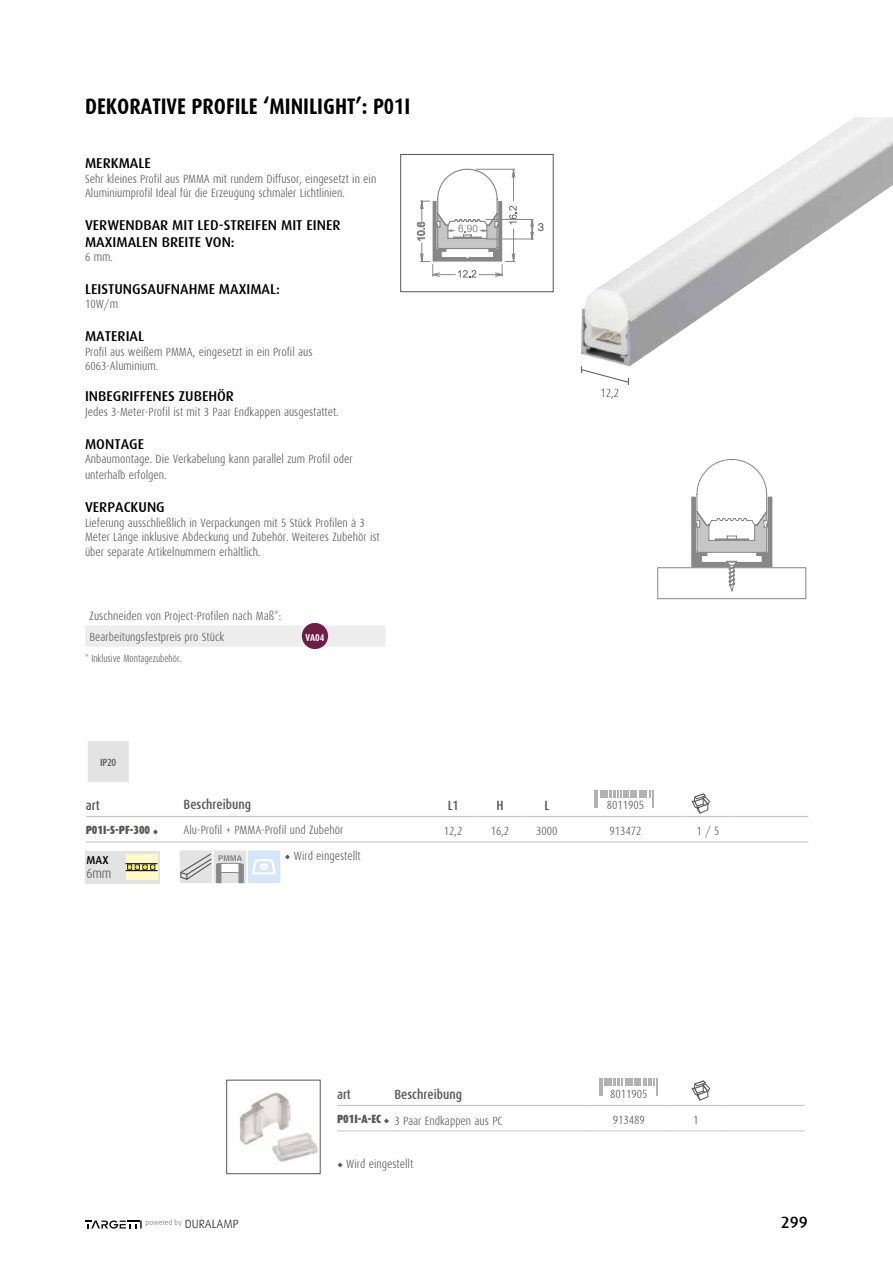
<style>
.page{position:relative;width:893px;height:1263px;background:#fff}
.page>*{position:absolute;margin:0;border:0;box-sizing:border-box;transform-origin:0 0}
.t1{font:700 22.5px "Dax Condensed";color:#000}
.t2{font:500 16.5px "Dax";color:#000}
.t3{font:500 14.25px/16.5px "Dax";color:#000}
.t4{font:300 13.65px "Dax Condensed";color:#575756}
.t5{font:500 13.5px "Dax Condensed";color:#575756}
.t6{font:300 12px/14.4px "Dax Condensed";color:#575756}
.t7{font:900 12px "Dax Condensed";color:#575756}
.t8{font:500 11.4px "Dax";color:#000}
.t9{font:11.25px "Helvetica";color:#575756}
.t10{font:300 10.5px "Dax Condensed";color:#575756;scale:.9 1}
.t11{font:500 10.5px "Dax Condensed";color:#575756}
.t12{font:700 10.05px "Dax Condensed";color:#fff}
.t13{font:300 7.5px "Dax";color:#575756}
.s1{font-family:"Minion Pro";font-weight:400}
.s2{font-size:12px;color:#000}
</style>
<div class="page">
<svg style="left:85px;top:1220px;width:57px;height:8px"></svg>
<img style="left:581px;top:117px;width:312px;height:249px">
<hr style="left:337px;top:1131px;width:59px;height:1px;background:#c6c6c6">
<hr style="left:396px;top:1131px;width:192px;height:1px;background:#c6c6c6">
<hr style="left:588px;top:1131px;width:82px;height:1px;background:#c6c6c6">
<hr style="left:670px;top:1131px;width:52px;height:1px;background:#c6c6c6">
<hr style="left:722px;top:1131px;width:83px;height:1px;background:#c6c6c6">
<hr style="left:337px;top:1105px;width:59px;height:1px;background:#c6c6c6">
<hr style="left:396px;top:1105px;width:192px;height:1px;background:#c6c6c6">
<hr style="left:588px;top:1105px;width:82px;height:1px;background:#c6c6c6">
<hr style="left:670px;top:1105px;width:52px;height:1px;background:#c6c6c6">
<hr style="left:722px;top:1105px;width:83px;height:1px;background:#c6c6c6">
<svg style="left:599px;top:1078px;width:58px;height:17px"></svg>
<img style="left:239px;top:1092px;width:79px;height:70px">
<div style="left:226px;top:1080px;width:94px;height:94px;border:1px solid #575756"></div>
<hr style="left:86px;top:816px;width:85px;height:1px;background:#c6c6c6">
<hr style="left:171px;top:816px;width:259px;height:1px;background:#c6c6c6">
<hr style="left:430px;top:816px;width:47px;height:1px;background:#c6c6c6">
<hr style="left:477px;top:816px;width:46px;height:1px;background:#c6c6c6">
<hr style="left:523px;top:816px;width:47px;height:1px;background:#c6c6c6">
<hr style="left:570px;top:816px;width:111px;height:1px;background:#c6c6c6">
<hr style="left:681px;top:816px;width:51px;height:1px;background:#c6c6c6">
<hr style="left:732px;top:816px;width:76px;height:1px;background:#c6c6c6">
<hr style="left:86px;top:841px;width:85px;height:1px;background:#c6c6c6">
<hr style="left:171px;top:841px;width:259px;height:1px;background:#c6c6c6">
<hr style="left:430px;top:841px;width:47px;height:1px;background:#c6c6c6">
<hr style="left:477px;top:841px;width:46px;height:1px;background:#c6c6c6">
<hr style="left:523px;top:841px;width:47px;height:1px;background:#c6c6c6">
<hr style="left:570px;top:841px;width:111px;height:1px;background:#c6c6c6">
<hr style="left:681px;top:841px;width:51px;height:1px;background:#c6c6c6">
<hr style="left:732px;top:841px;width:76px;height:1px;background:#c6c6c6">
<svg style="left:595px;top:790px;width:58px;height:18px"></svg>
<svg style="left:581px;top:366px;width:48px;height:19px"></svg>
<div style="left:657px;top:567px;width:149px;height:32px;border:1px solid #878787"></div>
<svg style="left:691px;top:459px;width:81px;height:133px"></svg>
<svg style="left:417px;top:168px;width:117px;height:109px"></svg>
<div style="left:400px;top:154px;width:153px;height:138px;border:1px solid #575756"></div>
<div style="left:85px;top:851px;width:75px;height:32px;background:#e3e3e3"></div>
<svg style="left:126px;top:854px;width:32px;height:26px"></svg>
<svg style="left:127px;top:865px;width:28px;height:4px"></svg>
<hr style="left:126px;top:863px;width:32px;height:1px;background:#000">
<hr style="left:126px;top:870px;width:32px;height:1px;background:#000">
<div style="left:87px;top:740px;width:43px;height:43px;background:#e3e3e3"></div>
<hr style="left:86px;top:740px;width:44px;height:1px;background:#fff">
<hr style="left:86px;top:741px;width:2px;height:41px;background:#fff">
<hr style="left:129px;top:741px;width:1px;height:41px;background:#fff">
<hr style="left:86px;top:782px;width:44px;height:2px;background:#fff">
<div style="left:247px;top:850px;width:34px;height:34px;background:#d4e6f7"></div>
<hr style="left:280px;top:850px;width:2px;height:33px;background:#fff">
<hr style="left:247px;top:883px;width:35px;height:1px;background:#fff">
<svg style="left:179px;top:850px;width:98px;height:34px"></svg>
<svg style="left:85px;top:622px;width:300px;height:28px"></svg>
<div style="left:302px;top:623px;width:26px;height:26px;background:#6f1d46;border-radius:50%"></div>
<svg style="left:691px;top:793px;width:19px;height:20px"></svg>
<svg style="left:691px;top:1080px;width:19px;height:20px"></svg>
<h1 class="t1" style="left:85px;top:94px;width:327px">DEKORATIVE PROFILE ‘MINILIGHT’: P01I</h1>
<p class="t3" style="left:85px;top:155px;width:67px">MERKMALE</p>
<p class="t6" style="left:85px;top:172px;width:293px">Sehr kleines Profil aus PMMA mit rundem Diffusor, eingesetzt in ein<br>Aluminiumprofil Ideal für die Erzeugung schmaler Lichtlinien.</p>
<p class="t3" style="left:85px;top:217px;width:257px">VERWENDBAR MIT LED-STREIFEN MIT EINER<br>MAXIMALEN BREITE VON:</p>
<p class="t6" style="left:85px;top:250px;width:29px">6 mm.</p>
<p class="t3" style="left:85px;top:281px;width:196px">LEISTUNGSAUFNAHME MAXIMAL:</p>
<p class="t6" style="left:85px;top:297px;width:34px">10W/m</p>
<p class="t3" style="left:85px;top:328px;width:61px">MATERIAL</p>
<p class="t6" style="left:85px;top:345px;width:229px">Profil aus weißem PMMA, eingesetzt in ein Profil aus<br>6063-Aluminium.</p>
<p class="t3" style="left:85px;top:388px;width:150px">INBEGRIFFENES ZUBEHÖR</p>
<p class="t6" style="left:85px;top:404px;width:255px">Jedes 3-Meter-Profil ist mit 3 Paar Endkappen ausgestattet.</p>
<p class="t3" style="left:85px;top:435px;width:61px">MONTAGE</p>
<p class="t6" style="left:85px;top:451px;width:269px;line-height:16.5px">Anbaumontage. Die Verkabelung kann parallel zum Profil oder unterhalb erfolgen.</p>
<p class="t3" style="left:85px;top:499px;width:81px">VERPACKUNG</p>
<p class="t6" style="left:85px;top:516px;width:296px">Lieferung ausschließlich in Verpackungen mit 5 Stück Profilen à 3<br>Meter Länge inklusive Abdeckung und Zubehör. Weiteres Zubehör ist über separate Artikelnummern erhältlich.</p>
<p class="t6" style="left:89px;top:605px;width:193px;line-height:21.3px">Zuschneiden von Project-Profilen nach Maß*:<br>Bearbeitungsfestpreis pro Stück</p>
<p class="t10" style="left:85px;top:653px;width:109px">* Inklusive Montagezubehör.</p>
<p class="t12" style="left:305px;top:631px;width:20px">VA04</p>
<p class="t11" style="left:100px;top:757px;width:18px">IP20</p>
<p class="t9" style="left:538px;top:221px;width:8px">3</p>
<p class="t6" style="left:601px;top:386px;width:20px">12,2</p>
<p class="t5" style="left:184px;top:796px;width:69px">Beschreibung</p>
<p class="t6" style="left:184px;top:823px;width:161px">Alu-Profil + PMMA-Profil und Zubehör</p>
<p class="t5" style="left:86px;top:797px;width:15px">art</p>
<p class="t5" style="left:448px;top:797px;width:12px">L1</p>
<p class="t5" style="left:496px;top:797px;width:9px">H</p>
<p class="t5" style="left:544px;top:797px;width:6px">L</p>
<p class="t6" style="left:607px;top:797px;width:39px">8011905</p>
<p class="t7" style="left:86px;top:823px;width:74px">P01I-S-PF-300 <span class="s1">◆</span></p>
<p class="t6" style="left:444px;top:823px;width:20px">12,2</p>
<p class="t6" style="left:491px;top:823px;width:20px">16,2</p>
<p class="t6" style="left:536px;top:823px;width:23px">3000</p>
<p class="t6" style="left:609px;top:823px;width:34px">913472</p>
<p class="t6" style="left:696px;top:823px;width:25px">1 / 5</p>
<p class="t8" style="left:87px;top:853px;width:23px">MAX</p>
<p class="t4" style="left:87px;top:865px;width:26px">6mm</p>
<p class="t6" style="left:285px;top:849px;width:77px"><span class="s1">◆</span> Wird eingestellt</p>
<p class="t5" style="left:394px;top:1087px;width:69px">Beschreibung</p>
<p class="t6" style="left:394px;top:1113px;width:110px">3 Paar Endkappen aus PC</p>
<p class="t5" style="left:337px;top:1086px;width:15px">art</p>
<p class="t6" style="left:610px;top:1086px;width:39px">8011905</p>
<p class="t7" style="left:337px;top:1112px;width:54px">P01I-A-EC <span class="s1">◆</span></p>
<p class="t6" style="left:613px;top:1112px;width:34px">913489</p>
<p class="t6" style="left:693px;top:1112px;width:7px">1</p>
<p class="t6" style="left:337px;top:1157px;width:77px"><span class="s1">◆</span> Wird eingestellt</p>
<p class="t13" style="left:146px;top:1218px;width:95px">powered by <span class="s2">DURALAMP</span></p>
<h2 class="t2" style="left:781px;top:1213px;width:29px">299</h2>
</div>
